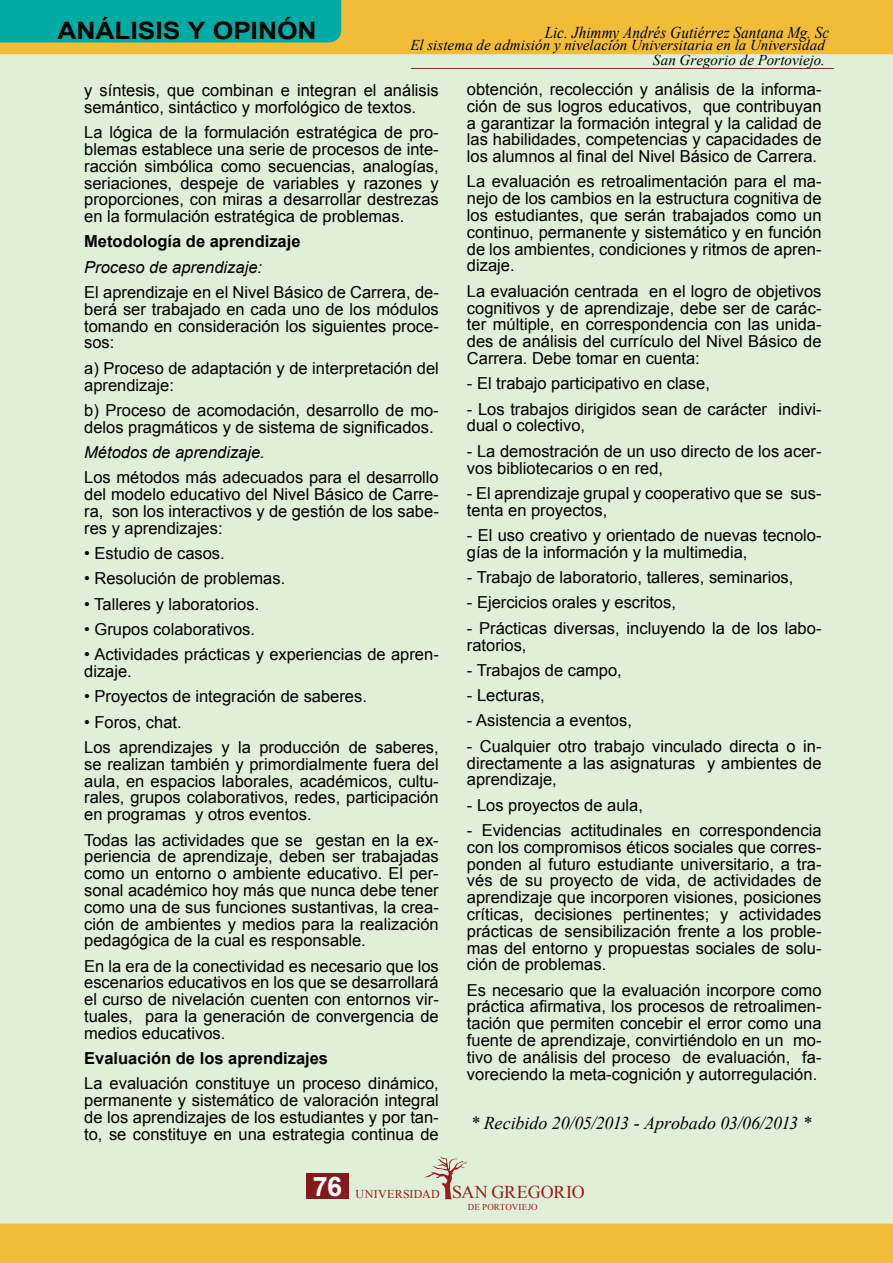
<style>
.page{position:relative;width:893px;height:1263px;background:#f1bc37}
.page>*{position:absolute;margin:0;border:0;box-sizing:border-box;transform-origin:0 0}
.t1{font:700 27px "Arial";color:#fff}
.t2{font:700 24px "Arial";color:#000;scale:1.1 1}
.t3{font:italic 18px "Times New Roman";letter-spacing:-.005em;color:#000}
.t4{font:16.5px/16.8px "Arial";color:#000;text-align:justify}
.t5{font:700 16.5px "Arial";color:#000}
.t6{font:italic 16.5px "Arial";color:#000}
.t7{font:italic 16.5px "Times New Roman";letter-spacing:.005em;color:#000;scale:.92 1}
.t8{font:italic 15px/15px "Times New Roman";letter-spacing:.005em;color:#000;text-align:right}
.t9{font:12px "Times New Roman";letter-spacing:.03em;color:#981b1e}
.t10{font:9px "Times New Roman";letter-spacing:.01em;color:#981b1e}
.s1{font-size:18px}
</style>
<div class="page">
<div style="left:0;top:54px;width:892px;height:1170px;background:#e0efd8"></div>
<div style="left:0;top:0;width:341px;height:43px;background:#00aba3"></div>
<svg style="left:892px;top:54px;width:1px;height:1170px"></svg>
<hr style="left:411px;top:68px;width:422px;height:1px;background:#703c29">
<svg style="left:424px;top:1157px;width:43px;height:42px;background:#d4cdba"></svg>
<div style="left:306px;top:1174px;width:43px;height:25px;background:#84191b"></div>
<h2 class="t2" style="left:57px;top:14px;width:237px">ANÁLISIS Y OPINÓN</h2>
<p class="t7" style="left:545px;top:21px;width:311px">Lic. Jhimmy Andrés Gutiérrez Santana Mg. Sc</p>
<p class="t8" style="left:410px;top:37px;width:416px">El sistema de admisión y nivelación Universitaria en la Universidad<br>San Gregorio de Portoviejo.</p>
<p class="t4" style="left:84px;top:82px;width:356px">y síntesis, que combinan e integran el análisis semántico, sintáctico y morfológico de textos.</p>
<p class="t4" style="left:84px;top:124px;width:356px">La lógica de la formulación estratégica de pro&shy;blemas establece una serie de procesos de inte&shy;racción simbólica como secuencias, analogías, seriaciones, despeje de variables y razones y proporciones, con miras a desarrollar destrezas en la formulación estratégica de problemas.</p>
<p class="t5" style="left:84px;top:231px;width:218px">Metodología de aprendizaje</p>
<p class="t6" style="left:84px;top:256px;width:179px">Proceso de aprendizaje:</p>
<p class="t4" style="left:84px;top:284px;width:356px">El aprendizaje en el Nivel Básico de Carrera, de&shy;berá ser trabajado en cada uno de los módulos tomando en consideración los siguientes proce&shy;sos:</p>
<p class="t4" style="left:84px;top:360px;width:356px">a) Proceso de adaptación y de interpretación del aprendizaje:</p>
<p class="t4" style="left:84px;top:402px;width:356px">b) Proceso de acomodación, desarrollo de mo&shy;delos pragmáticos y de sistema de significados.</p>
<p class="t6" style="left:84px;top:441px;width:182px">Métodos de aprendizaje.</p>
<p class="t4" style="left:84px;top:469px;width:356px">Los métodos más adecuados para el desarrollo del modelo educativo del Nivel Básico de Carre&shy;ra, son los interactivos y de gestión de los sabe&shy;res y aprendizajes:</p>
<p class="t4" style="left:84px;top:545px;width:142px">• Estudio de casos.</p>
<p class="t4" style="left:84px;top:570px;width:203px">• Resolución de problemas.</p>
<p class="t4" style="left:84px;top:596px;width:177px">• Talleres y laboratorios.</p>
<p class="t4" style="left:84px;top:621px;width:172px">• Grupos colaborativos.</p>
<p class="t4" style="left:84px;top:646px;width:356px">• Actividades prácticas y experiencias de apren&shy;dizaje.</p>
<p class="t4" style="left:84px;top:688px;width:284px">• Proyectos de integración de saberes.</p>
<p class="t4" style="left:84px;top:709px;width:356px;line-height:25.3px">• Foros, chat.<br>Los aprendizajes y la producción de saberes,</p>
<p class="t4" style="left:84px;top:756px;width:356px">se realizan también y primordialmente fuera del aula, en espacios laborales, académicos, cultu&shy;rales, grupos colaborativos, redes, participación en programas y otros eventos.</p>
<p class="t4" style="left:84px;top:831px;width:356px">Todas las actividades que se gestan en la ex&shy;periencia de aprendizaje, deben ser trabajadas como un entorno o ambiente educativo. El per&shy;sonal académico hoy más que nunca debe tener como una de sus funciones sustantivas, la crea&shy;ción de ambientes y medios para la realización pedagógica de la cual es responsable.</p>
<p class="t4" style="left:84px;top:957px;width:356px">En la era de la conectividad es necesario que los escenarios educativos en los que se desarrollará el curso de nivelación cuenten con entornos vir&shy;tuales, para la generación de convergencia de medios educativos.</p>
<p class="t5" style="left:84px;top:1047px;width:245px">Evaluación de los aprendizajes</p>
<p class="t4" style="left:84px;top:1075px;width:356px">La evaluación constituye un proceso dinámico, permanente y sistemático de valoración integral de los aprendizajes de los estudiantes y por tan&shy;to, se constituye en una estrategia continua de</p>
<p class="t4" style="left:467px;top:81px;width:356px">obtención, recolección y análisis de la informa&shy;ción de sus logros educativos, que contribuyan a garantizar la formación integral y la calidad de las habilidades, competencias y capacidades de los alumnos al final del Nivel Básico de Carrera.</p>
<p class="t4" style="left:467px;top:173px;width:356px">La evaluación es retroalimentación para el ma&shy;nejo de los cambios en la estructura cognitiva de los estudiantes, que serán trabajados como un continuo, permanente y sistemático y en función de los ambientes, condiciones y ritmos de apren&shy;dizaje.</p>
<p class="t4" style="left:467px;top:283px;width:356px">La evaluación centrada en el logro de objetivos cognitivos y de aprendizaje, debe ser de carác&shy;ter múltiple, en correspondencia con las unida&shy;des de análisis del currículo del Nivel Básico de Carrera. Debe tomar en cuenta:</p>
<p class="t4" style="left:467px;top:375px;width:245px">- El trabajo participativo en clase,</p>
<p class="t4" style="left:467px;top:401px;width:356px">- Los trabajos dirigidos sean de carácter indivi&shy;dual o colectivo,</p>
<p class="t4" style="left:467px;top:443px;width:356px">- La demostración de un uso directo de los acer&shy;vos bibliotecarios o en red,</p>
<p class="t4" style="left:467px;top:485px;width:356px">- El aprendizaje grupal y cooperativo que se sus&shy;tenta en proyectos,</p>
<p class="t4" style="left:467px;top:527px;width:356px">- El uso creativo y orientado de nuevas tecnolo&shy;gías de la información y la multimedia,</p>
<p class="t4" style="left:467px;top:569px;width:328px">- Trabajo de laboratorio, talleres, seminarios,</p>
<p class="t4" style="left:467px;top:594px;width:211px">- Ejercicios orales y escritos,</p>
<p class="t4" style="left:467px;top:620px;width:356px">- Prácticas diversas, incluyendo la de los labo&shy;ratorios,</p>
<p class="t4" style="left:467px;top:662px;width:156px">- Trabajos de campo,</p>
<p class="t4" style="left:467px;top:687px;width:79px">- Lecturas,</p>
<p class="t4" style="left:467px;top:712px;width:167px">- Asistencia a eventos,</p>
<p class="t4" style="left:467px;top:738px;width:356px">- Cualquier otro trabajo vinculado directa o in&shy;directamente a las asignaturas y ambientes de aprendizaje,</p>
<p class="t4" style="left:467px;top:797px;width:178px">- Los proyectos de aula,</p>
<p class="t4" style="left:467px;top:822px;width:356px">- Evidencias actitudinales en correspondencia con los compromisos éticos sociales que corres&shy;ponden al futuro estudiante universitario, a tra&shy;vés de su proyecto de vida, de actividades de aprendizaje que incorporen visiones, posiciones críticas, decisiones pertinentes; y actividades prácticas de sensibilización frente a los proble&shy;mas del entorno y propuestas sociales de solu&shy;ción de problemas.</p>
<p class="t4" style="left:467px;top:982px;width:356px">Es necesario que la evaluación incorpore como práctica afirmativa, los procesos de retroalimen&shy;tación que permiten concebir el error como una fuente de aprendizaje, convirtiéndolo en un mo&shy;tivo de análisis del proceso de evaluación, fa&shy;voreciendo la meta-cognición y autorregulación.</p>
<p class="t3" style="left:470px;top:1110px;width:343px">* Recibido 20/05/2013 - Aprobado 03/06/2013 *</p>
<h1 class="t1" style="left:313px;top:1169px;width:31px">76</h1>
<p class="t9" style="left:355px;top:1186px;width:231px">UNIVERSIDAD <span class="s1">SAN GREGORIO</span></p>
<p class="t10" style="left:468px;top:1200px;width:71px">DE PORTOVIEJO</p>
</div>
